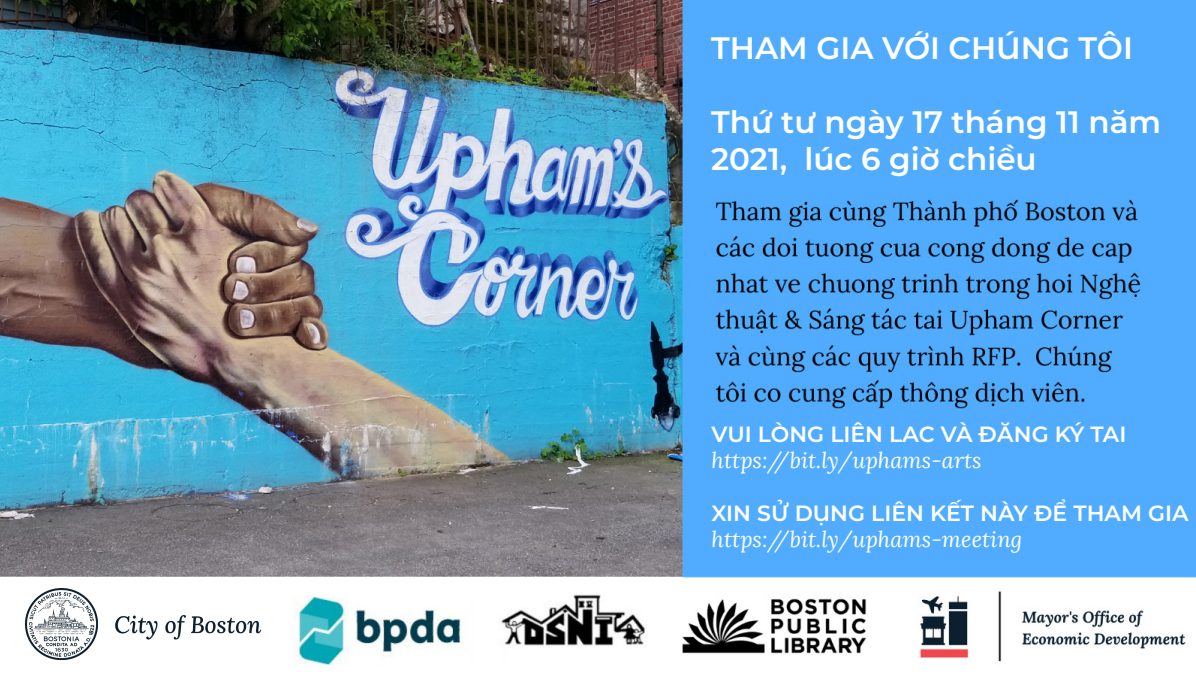
<style>
.page{position:relative;width:1196px;height:677px;background:#fff}
.page>*{position:absolute;margin:0;border:0;box-sizing:border-box;transform-origin:0 0}
.t1{font:600 31px/37.2px "Montserrat";color:#fff}
.t2{font:italic 22px "Lora";color:#fff}
.t3{font:600 22px "Montserrat";color:#fff}
</style>
<div class="page">
<img style="left:0;top:0;width:1195px;height:665px">
<div style="left:0;top:580px;width:278px;height:95px;background:#fff"></div>
<img style="left:26px;top:588px;width:71px;height:71px">
<img style="left:115px;top:615px;width:147px;height:25px">
<div style="left:711px;top:29px;width:484px;height:153px;background:#51acff"></div>
<div style="left:711px;top:493px;width:473px;height:79px;background:#51acff"></div>
<div style="left:711px;top:420px;width:484px;height:147px;background:#51acff"></div>
<p class="t1" style="left:711px;top:28px;width:423px">THAM GIA VỚI CHÚNG TÔI</p>
<p class="t1" style="left:711px;top:102px;width:451px">Thứ tư ngày 17 tháng 11 năm<br>2021, lúc 6 giờ chiều</p>
<p class="t3" style="left:711px;top:418px;width:416px">VUI LÒNG LIÊN LAC VÀ ĐӐNG KÝ TAI</p>
<p class="t2" style="left:711px;top:447px;width:271px">https://bit.ly/uphams-arts</p>
<p class="t3" style="left:711px;top:497px;width:478px">XIN SỬ DỤNG LIÊN KẾT NÀY ĐỂ THAM GIA</p>
<p class="t2" style="left:711px;top:526px;width:312px">https://bit.ly/uphams-meeting</p>
</div>
